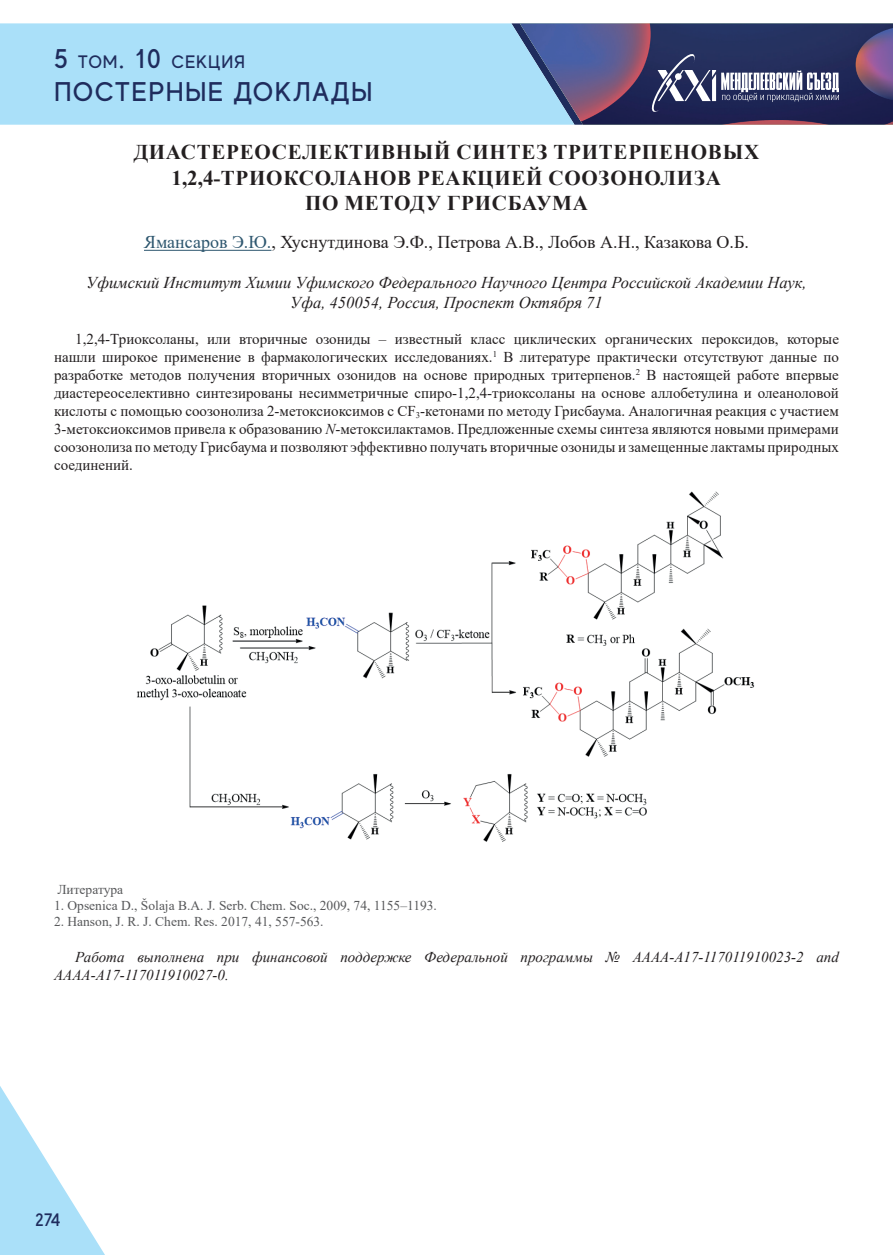
<style>
.page{position:relative;width:893px;height:1255px;background:#fff}
.page>*{position:absolute;margin:0;border:0;box-sizing:border-box;transform-origin:0 0}
.t1{font:500 27px "MADE Evolve Sans";letter-spacing:.05em;color:#1f2c5d}
.t2{font:700 21px/25.2px "Times New Roman";letter-spacing:.035em;color:#231f20;text-align:center}
.t3{font:18px "Times New Roman";color:#231f20}
.t4{font:500 18px "MADE Evolve Sans";letter-spacing:.05em;color:#1f2c5d}
.t5{font:italic 16.5px/19.8px "Times New Roman";color:#231f20;text-align:center}
.t6{font:15px/18px "Times New Roman";color:#231f20;text-align:justify}
.t7{font:italic 15px/18px "Times New Roman";color:#231f20}
.t8{font:13.5px "Times New Roman";color:#57585a}
.s1{font-size:27px}
.s2{color:#2e576f}
.s3{font-style:italic}
</style>
<div class="page">
<div style="left:0;top:23px;width:511px;height:102px;background:#aae0f9"></div>
<svg style="left:0;top:1086px;width:105px;height:168px"></svg>
<svg style="left:511px;top:23px;width:382px;height:102px;background:#51557f"></svg>
<hr style="left:144px;top:250px;width:127px;height:1px;background:#2e576f">
<img style="left:137px;top:491px;width:618px;height:351px">
<p class="t4" style="left:54px;top:51px;width:193px"><span class="s1">5</span> ТОМ<span class="s1">. 10</span> СЕКЦИЯ</p>
<h1 class="t1" style="left:54px;top:74px;width:320px">ПОСТЕРНЫЕ ДОКЛАДЫ</h1>
<h2 class="t2" style="left:134px;top:139px;width:627px">ДИАСТЕРЕОСЕЛЕКТИВНЫЙ СИНТЕЗ ТРИТЕРПЕНОВЫХ<br>1,2,4-ТРИОКСОЛАНОВ РЕАКЦИЕЙ СООЗОНОЛИЗА<br>ПО МЕТОДУ ГРИСБАУМА</h2>
<p class="t3" style="left:144px;top:230px;width:606px"><span class="s2">Ямансаров Э.Ю.</span>, Хуснутдинова Э.Ф., Петрова А.В., Лобов А.Н., Казакова О.Б.</p>
<p class="t5" style="left:86px;top:272px;width:722px">Уфимский Институт Химии Уфимского Федерального Научного Центра Российской Академии Наук,<br>Уфа, 450054, Россия, Проспект Октября 71</p>
<p class="t6" style="left:54px;top:329px;width:786px;text-indent:21px">1,2,4-Триоксоланы, или вторичные озониды – известный класс циклических органических пероксидов, которые нашли широкое применение в фармакологических исследованиях.<sup>1</sup> В литературе практически отсутствуют данные по разработке методов получения вторичных озонидов на основе природных тритерпенов.<sup>2</sup> В настоящей работе впервые диастереоселективно синтезированы несимметричные спиро-1,2,4-триоксоланы на основе аллобетулина и олеаноловой кислоты с помощью соозонолиза 2-метоксиоксимов с CF<sub>3</sub>-кетонами по методу Грисбаума. Аналогичная реакция с участием 3-метоксиоксимов привела к образованию <span class="s3">N</span>-метоксилактамов. Предложенные схемы синтеза являются новыми примерами соозонолиза по методу Грисбаума и позволяют эффективно получать вторичные озониды и замещенные лактамы природных соединений.</p>
<p class="t8" style="left:57px;top:879px;width:67px">Литература</p>
<p class="t8" style="left:54px;top:895px;width:384px">1. Opsenica D., Šolaja B.A. J. Serb. Chem. Soc., 2009, 74, 1155–1193.</p>
<p class="t8" style="left:54px;top:912px;width:271px">2. Hanson, J. R. J. Chem. Res. 2017, 41, 557-563.</p>
<p class="t7" style="left:54px;top:947px;width:786px;text-indent:21px">Работа выполнена при финансовой поддержке Федеральной программы № АААА-А17-117011910023-2 and<br>АААА-А17-117011910027-0.</p>
<p class="t4" style="left:35px;top:1208px;width:27px">274</p>
</div>
